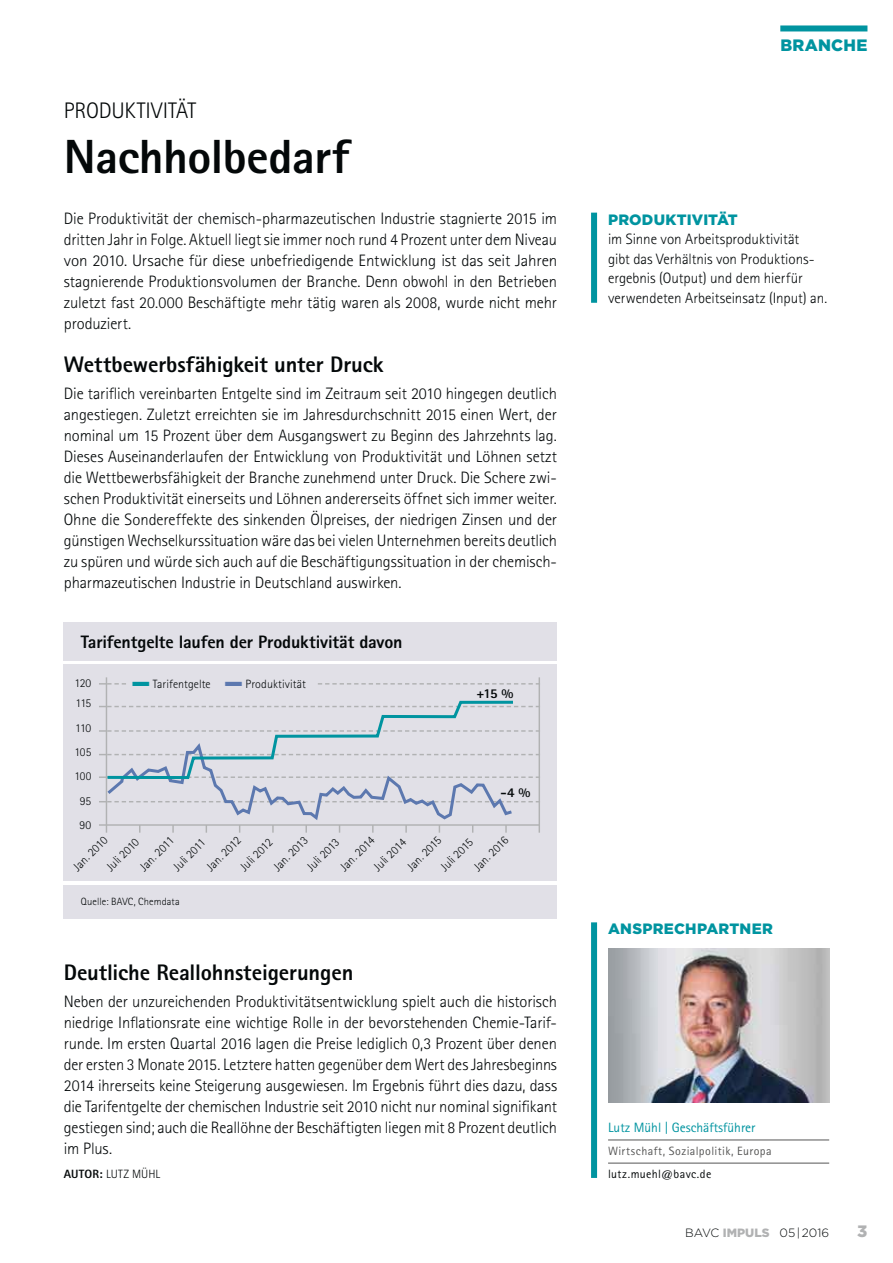
<style>
.page{position:relative;width:893px;height:1263px;background:#fff}
.page>*{position:absolute;margin:0;border:0;box-sizing:border-box;transform-origin:0 0}
.t1{font:800 48px "Rotis Sans Serif Std";letter-spacing:-.01em;color:#040809}
.t2{font:800 22.5px "Rotis Sans Serif Std";letter-spacing:-.005em;color:#040809}
.t3{font:300 22.5px "Rotis Sans Serif Std";letter-spacing:-.005em;color:#040809}
.t4{font:800 18px "Rotis Sans Serif Std";letter-spacing:-.01em;color:#040809}
.t5{font:300 16.5px/21px "Rotis Sans Serif Std";letter-spacing:-.01em;color:#040809;text-align:justify}
.t6{font:900 16.5px "Gotham";letter-spacing:.02em;color:#0094a0}
.t7{font:900 16.5px "Gotham";color:#b1b2b3}
.t8{font:300 15px/19.5px "Rotis Sans Serif Std";color:#040809}
.t9{font:900 15px "Gotham";letter-spacing:.015em;color:#0094a0}
.t10{font:13.5px "Rotis Sans Serif Std";color:#0094a0}
.t11{font:800 13.5px "Rotis Sans Serif Std";color:#040809}
.t12{font:300 12px/24.5px "Rotis Sans Serif Std";letter-spacing:.005em;color:#040809}
.t13{font:12px "Rotis Sans Serif Std";letter-spacing:.03em;color:#565655}
.t14{font:300 12px "Gotham";color:#040809}
.t15{font:12px "Rotis Sans Serif Std";letter-spacing:.03em;color:#040809}
.t16{font:300 10.5px "Rotis Sans Serif Std";letter-spacing:.015em;color:#040809}
.s1{color:#0094a0}
.s2{color:#5c78af}
.s3{font-weight:800}
.s4{font-weight:900;color:#b1b2b3}
</style>
<div class="page">
<div style="left:780px;top:25px;width:87px;height:6px;background:#0094a0"></div>
<hr style="left:608px;top:1140px;width:221px;height:1px;background:#565655">
<hr style="left:608px;top:1163px;width:221px;height:1px;background:#565655">
<div style="left:591px;top:922px;width:6px;height:256px;background:#0094a0"></div>
<img style="left:608px;top:949px;width:221px;height:153px">
<div style="left:591px;top:213px;width:6px;height:90px;background:#0094a0"></div>
<div style="left:64px;top:622px;width:493px;height:38px;background:#e1e0e7"></div>
<div style="left:64px;top:885px;width:493px;height:33px;background:#e1e0e7"></div>
<div style="left:64px;top:665px;width:493px;height:216px;background:#e1e0e7"></div>
<hr style="left:106px;top:677px;width:1px;height:156px;background:#b1b2b3">
<svg style="left:99px;top:683px;width:440px;height:1px"></svg>
<hr style="left:539px;top:677px;width:1px;height:156px;background:#b1b2b3">
<svg style="left:99px;top:699px;width:441px;height:134px"></svg>
<div style="left:128px;top:672px;width:188px;height:21px;background:#e1e0e7"></div>
<h2 class="t3" style="left:64px;top:102px;width:134px">PRODUKTIVITÄT</h2>
<h1 class="t1" style="left:64px;top:139px;width:287px">Nachholbedarf</h1>
<p class="t5" style="left:64px;top:210px;width:495px">Die Produktivität der chemisch-pharmazeutischen Industrie stagnierte 2015 im dritten Jahr in Folge. Aktuell liegt sie immer noch rund 4 Prozent unter dem Niveau von 2010. Ursache für diese unbefriedigende Entwicklung ist das seit Jahren stagnierende Produktionsvolumen der Branche. Denn obwohl in den Betrieben zuletzt fast 20.000 Beschäftigte mehr tätig waren als 2008, wurde nicht mehr produziert.</p>
<h2 class="t2" style="left:64px;top:355px;width:321px">Wettbewerbsfähigkeit unter Druck</h2>
<p class="t5" style="left:64px;top:384px;width:495px">Die tariflich vereinbarten Entgelte sind im Zeitraum seit 2010 hingegen deutlich angestiegen. Zuletzt erreichten sie im Jahresdurchschnitt 2015 einen Wert, der nominal um 15 Prozent über dem Ausgangswert zu Beginn des Jahrzehnts lag.<br>Dieses Auseinanderlaufen der Entwicklung von Produktivität und Löhnen setzt die Wettbewerbsfähigkeit der Branche zunehmend unter Druck. Die Schere zwi&shy;schen Produktivität einerseits und Löhnen andererseits öffnet sich immer weiter.<br>Ohne die Sondereffekte des sinkenden Ölpreises, der niedrigen Zinsen und der günstigen Wechselkurssituation wäre das bei vielen Unternehmen bereits deutlich zu spüren und würde sich auch auf die Beschäftigungssituation in der chemisch&shy;pharmazeutischen Industrie in Deutschland auswirken.</p>
<p class="t4" style="left:81px;top:635px;width:323px">Tarifentgelte laufen der Produktivität davon</p>
<p class="t12" style="left:74px;top:674px;width:19px;line-height:20.1px">120<br>115</p>
<p class="t12" style="left:74px;top:716px;width:19px;text-align:center">110<br>105<br>100<br>95<br>90</p>
<p class="t12" style="left:67px;top:861px;width:45px;rotate:-45deg">Jan. 2010</p>
<p class="t12" style="left:132px;top:673px;width:176px"><span class="s1">■</span> Tarifentgelte <span class="s2">■</span> Produktivität</p>
<p class="t11" style="left:477px;top:688px;width:38px">+15 %</p>
<p class="t11" style="left:500px;top:788px;width:31px">-4 %</p>
<p class="t12" style="left:434px;top:861px;width:42px;rotate:-45deg">Juli 2015</p>
<p class="t12" style="left:468px;top:861px;width:45px;rotate:-45deg">Jan. 2016</p>
<p class="t12" style="left:301px;top:861px;width:42px;rotate:-45deg">Juli 2013</p>
<p class="t12" style="left:334px;top:861px;width:45px;rotate:-45deg">Jan. 2014</p>
<p class="t12" style="left:368px;top:861px;width:42px;rotate:-45deg">Juli 2014</p>
<p class="t12" style="left:401px;top:861px;width:45px;rotate:-45deg">Jan. 2015</p>
<p class="t12" style="left:100px;top:861px;width:42px;rotate:-45deg">Juli 2010</p>
<p class="t12" style="left:134px;top:861px;width:44px;rotate:-45deg">Jan. 2011</p>
<p class="t12" style="left:167px;top:861px;width:42px;rotate:-45deg">Juli 2011</p>
<p class="t12" style="left:201px;top:861px;width:45px;rotate:-45deg">Jan. 2012</p>
<p class="t12" style="left:234px;top:861px;width:42px;rotate:-45deg">Juli 2012</p>
<p class="t12" style="left:267px;top:861px;width:45px;rotate:-45deg">Jan. 2013</p>
<p class="t16" style="left:81px;top:898px;width:101px">Quelle: BAVC, Chemdata</p>
<h2 class="t2" style="left:64px;top:964px;width:291px">Deutliche Reallohnsteigerungen</h2>
<p class="t5" style="left:64px;top:993px;width:495px">Neben der unzureichenden Produktivitätsentwicklung spielt auch die historisch niedrige Inflationsrate eine wichtige Rolle in der bevorstehenden Chemie-Tarif&shy;runde. Im ersten Quartal 2016 lagen die Preise lediglich 0,3 Prozent über denen der ersten 3 Monate 2015. Letztere hatten gegenüber dem Wert des Jahresbeginns 2014 ihrerseits keine Steigerung ausgewiesen. Im Ergebnis führt dies dazu, dass die Tarifentgelte der chemischen Industrie seit 2010 nicht nur nominal signifikant gestiegen sind; auch die Reallöhne der Beschäftigten liegen mit 8 Prozent deutlich im Plus.</p>
<p class="t12" style="left:64px;top:1163px;width:98px"><span class="s3">AUTOR:</span> LUTZ MÜHL</p>
<p class="t6" style="left:780px;top:39px;width:89px">BRANCHE</p>
<p class="t9" style="left:608px;top:214px;width:131px">PRODUKTIVITÄT</p>
<p class="t8" style="left:608px;top:231px;width:221px">im Sinne von Arbeitsproduktivität<br>gibt das Verhältnis von Produktions&shy;ergebnis (Output) und dem hierfür verwendeten Arbeitseinsatz (Input) an.</p>
<p class="t9" style="left:608px;top:924px;width:166px">ANSPRECHPARTNER</p>
<p class="t10" style="left:608px;top:1123px;width:149px">Lutz Mühl | Geschäftsführer</p>
<p class="t13" style="left:608px;top:1146px;width:165px">Wirtschaft, Sozialpolitik, Europa</p>
<p class="t15" style="left:608px;top:1169px;width:105px">lutz.muehl@bavc.de</p>
<p class="t14" style="left:685px;top:1229px;width:146px">BAVC <span class="s4">IMPULS</span> 05-|-2016</p>
<p class="t7" style="left:857px;top:1226px;width:12px">3</p>
</div>
